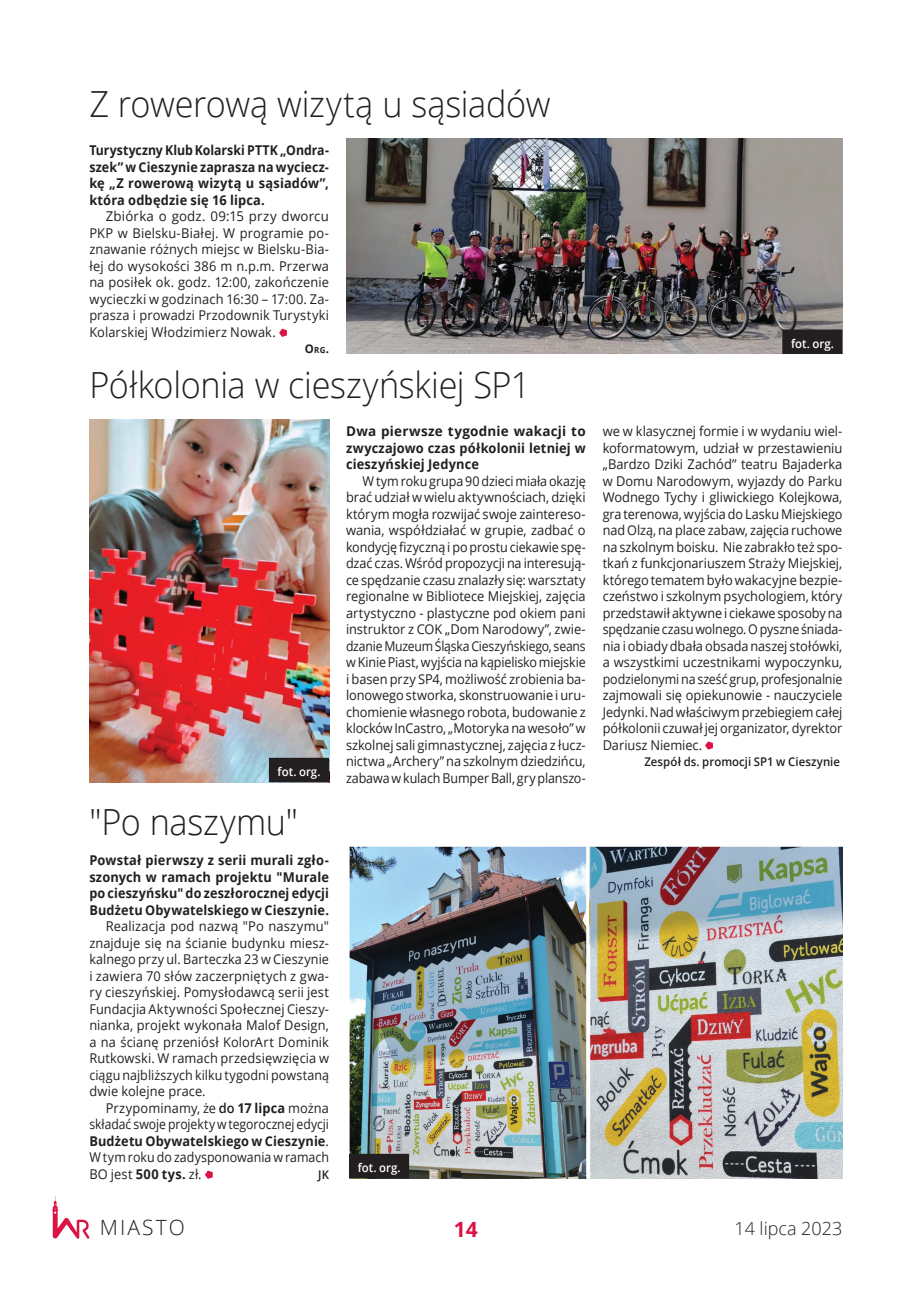
<style>
.page{position:relative;width:919px;height:1289px;background:#fff}
.page>*{position:absolute;margin:0;border:0;box-sizing:border-box;transform-origin:0 0}
.t1{font:300 36px "Open Sans";letter-spacing:-.01em;color:#231f20;scale:.95 1}
.t2{font:300 21px "Open Sans";letter-spacing:.1em;color:#231f20}
.t3{font:700 21px "Open Sans";color:#dc1244}
.t4{font:300 18px "Open Sans";color:#231f20}
.t5{font:13.5px/16.5px "Open Sans";letter-spacing:.005em;color:#231f20;text-align:justify;scale:.95 1}
.t6{font:13.5px/16.5px "Open Sans";letter-spacing:.005em;color:#231f20;text-align:justify;scale:.93 1}
.t7{font:13.5px/16.5px "Open Sans";letter-spacing:.005em;color:#231f20;text-align:justify;scale:.96 1}
.t8{font:700 13.5px/16.5px "Open Sans";letter-spacing:.01em;color:#231f20;text-align:justify;scale:.95 1}
.t9{font:700 13.5px/16.5px "Open Sans";letter-spacing:.01em;color:#231f20;text-align:justify;scale:.91 1}
.t10{font:700 13.5px/16.5px "Open Sans";letter-spacing:.01em;color:#231f20;text-align:justify}
.t11{font:13.5px "Open Sans";letter-spacing:.005em;color:#231f20}
.t12{font:600 12px "Open Sans";color:#231f20;scale:.95 1}
.t13{font:600 12px "Open Sans";color:#fff;scale:.95 1}
.t14{font:700 12px "Open Sans";color:#231f20;scale:.95 1}
.s1{font-size:8.4px}
.s2{font-weight:600}
.s3{font-weight:700}
</style>
<div class="page">
<svg style="left:52px;top:1196px;width:37px;height:42px"></svg>
<svg style="left:279px;top:329px;width:8px;height:8px"></svg>
<img style="left:346px;top:139px;width:496px;height:214px">
<div style="left:782px;top:329px;width:60px;height:25px;background:#231f20"></div>
<svg style="left:705px;top:741px;width:7px;height:8px"></svg>
<img style="left:89px;top:419px;width:240px;height:363px">
<div style="left:269px;top:757px;width:60px;height:25px;background:#231f20"></div>
<svg style="left:205px;top:1170px;width:8px;height:8px"></svg>
<img style="left:349px;top:846px;width:493px;height:332px">
<div style="left:349px;top:1153px;width:60px;height:25px;background:#231f20"></div>
<h1 class="t1" style="left:89px;top:79px;width:487px">Z rowerową wizytą u sąsiadów</h1>
<p class="t9" style="left:89px;top:142px;width:192px">Turystyczny Klub Kolarski PTTK</p>
<p class="t9" style="left:89px;top:142px;width:265px;text-indent:191px">„Ondra&shy;szek” w Cieszynie zaprasza na wyciecz&shy;kę „Z rowerową wizytą u sąsiadów”, która odbędzie się 16 lipca.</p>
<p class="t11" style="left:106px;top:207px;width:225px">Zbiórka o godz. 09:15 przy dworcu</p>
<p class="t7" style="left:89px;top:224px;width:9px">PKP</p>
<p class="t7" style="left:89px;top:224px;width:251px;text-indent:28px">w Bielsku-Białej. W programie po&shy;znawanie różnych miejsc w Bielsku-Bia&shy;łej do wysokości 386 m n.p.m. Przerwa na posiłek ok. godz. 12:00, zakończenie wycieczki w godzinach 16:30 – 17:00. Za&shy;prasza i prowadzi Przodownik Turystyki Kolarskiej Włodzimierz N owak.</p>
<p class="t14" style="left:305px;top:340px;width:27px">O<span class="s1">rg</span>.</p>
<p class="t13" style="left:791px;top:335px;width:47px">fot. org.</p>
<h1 class="t1" style="left:89px;top:360px;width:466px">Półkolonia w cieszyńskiej SP1</h1>
<p class="t10" style="left:346px;top:422px;width:241px">Dwa pierwsze tygodnie wakacji to zwyczajowo czas półkolonii letniej w cieszyńskiej Jedynce</p>
<p class="t6" style="left:346px;top:472px;width:259px;text-indent:16px">W tym roku grupa 90 dzieci miała okazję brać udział w wielu aktywnościach, dzięki którym mogła rozwijać swoje zaintereso&shy;wania, współdziałać w grupie, zadbać o kondycję fizyczną i po prostu ciekawie spę&shy;dzać czas. Wśród propozycji na interesują&shy;ce spędzanie czasu znalazły się: warsztaty regionalne w Bibliotece Miejskiej, zajęcia artystyczno - plastyczne pod okiem pani instruktor z COK „Dom Narodowy”, zwie&shy;dzanie Muzeum Śląska Cieszyńskiego, seans w Kinie Piast, wyjścia na kąpielisko miejskie i basen przy SP4, możliwość zrobienia ba&shy;lonowego stworka, skonstruowanie i uru&shy;chomienie własnego robota, budowanie z klocków I nCastro, „Motoryka na wesoło” w szkolnej sali gimnastycznej, zajęcia z łucz&shy;nictwa „Archery” na szkolnym dziedzińcu, zabawa w kulach Bumper Ball, gry planszo-</p>
<p class="t5" style="left:602px;top:422px;width:254px">we w klasycznej formie i w wydaniu wiel&shy;koformatowym, udział w przestawieniu „Bardzo Dziki Zachód” teatru Bajaderka w Domu Narodowym, wyjazdy do Parku Wodnego Tychy i gliwickiego Kolejkowa, gra terenowa, wyjścia do Lasku Miejskiego nad Olzą, na place zabaw, zajęcia ruchowe na szkolnym boisku. N ie zabrakło też spo&shy;tkań z funkcjonariuszem Straży Miejskiej, którego tematem było wakacyjne bezpie&shy;czeństwo i szkolnym psychologiem, który przedstawił aktywne i ciekawe sposoby na spędzanie czasu wolnego. O pyszne śniada&shy;nia i obiady dbała obsada naszej stołówki, a wszystkimi uczestnikami wypoczynku, podzielonymi na sześć grup, profesjonalnie zajmowali się opiekunowie - nauczyciele Jedynki. N ad właściwym przebiegiem całej półkolonii czuwał jej organizator, dyrektor Dariusz N iemiec.</p>
<p class="t12" style="left:644px;top:753px;width:207px">Zespół ds. promocji SP1 w Cieszynie</p>
<p class="t13" style="left:277px;top:763px;width:47px">fot. org.</p>
<h1 class="t1" style="left:89px;top:797px;width:221px">"Po naszymu"</h1>
<p class="t8" style="left:89px;top:851px;width:254px">Powstał pierwszy z serii murali zgło&shy;szonych w ramach projektu "Murale po cieszyńsku" do zeszłorocznej edycji Budżetu Obywatelskiego w Cieszynie.</p>
<p class="t7" style="left:89px;top:917px;width:251px;text-indent:17px">Realizacja pod nazwą "Po naszymu" znajduje się na ścianie budynku miesz&shy;kalnego przy ul. Barteczka 23 w Cieszynie i zawiera 70 słów zaczerpniętych z gwa&shy;ry cieszyńskiej. Pomysłodawcą serii jest Fundacjia Aktywności Społecznej Cieszy&shy;nianka, projekt wykonała Malof Design, a na ścianę przeniósł KolorArt Dominik Rutkowski. W ramach przedsięwzięcia w ciągu najbliższych kilku tygodni powstaną dwie kolejne prace.</p>
<p class="t5" style="left:89px;top:1099px;width:254px;text-indent:17px">Przypominamy, że <span class="s2">do</span> <span class="s3">17 lipca</span> można składać swoje projekty w tegorocznej edycji <span class="s3">Budżetu Obywatelskiego w Cieszynie</span>.<br>W tym roku do zadysponowania w ramach BO jest <span class="s3">500 tys.</span> zł.</p>
<p class="t13" style="left:358px;top:1159px;width:47px">fot. org.</p>
<p class="t12" style="left:318px;top:1166px;width:13px">JK</p>
<h2 class="t2" style="left:100px;top:1212px;width:87px">miasto</h2>
<h2 class="t3" style="left:454px;top:1214px;width:25px">14</h2>
<h3 class="t4" style="left:734px;top:1215px;width:109px">14 lipca 2023</h3>
</div>
